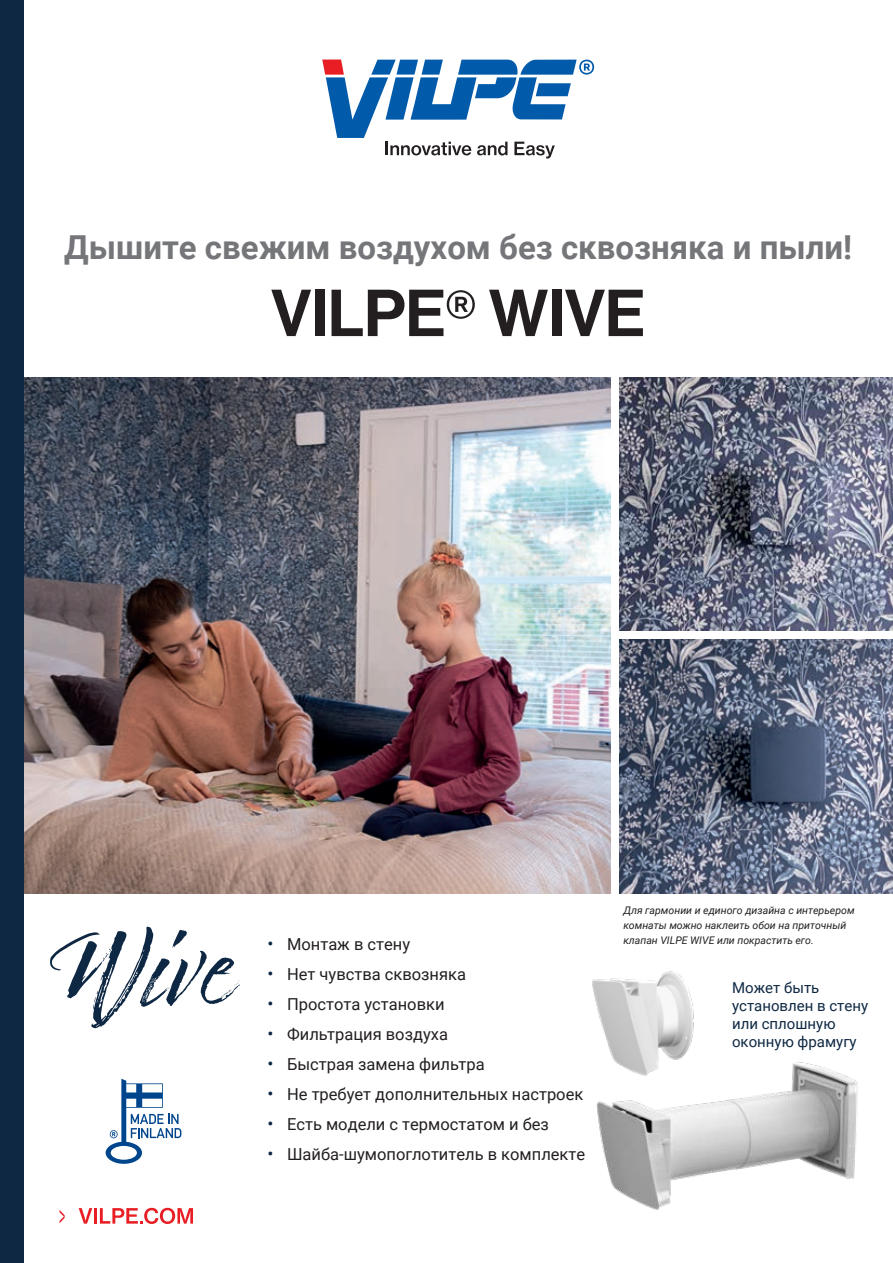
<style>
.page{position:relative;width:893px;height:1263px;background:#fff}
.page>*{position:absolute;margin:0;border:0;box-sizing:border-box;transform-origin:0 0}
.t1{font:64.95px "N Haas Grotesk DS Pro 65 Md";color:#231f20}
.t2{font:700 33px "Roboto";color:#757679}
.t3{font:16.5px "Roboto";color:#231f20}
.t4{font:15px/18px "Roboto";color:#0e2843}
.t5{font:italic 10.5px/15px "Roboto";color:#231f20}
.s1{font-size:18px;color:#0e2843}
</style>
<div class="page">
<img style="left:23px;top:377px;width:588px;height:516px">
<div style="left:0;top:0;width:23px;height:1263px;background:#0e2843"></div>
<img style="left:619px;top:377px;width:274px;height:254px">
<img style="left:596px;top:1062px;width:262px;height:148px">
<img style="left:619px;top:639px;width:274px;height:254px">
<svg style="left:106px;top:1079px;width:75px;height:85px"></svg>
<svg style="left:50px;top:926px;width:190px;height:102px"></svg>
<svg style="left:322px;top:60px;width:272px;height:98px"></svg>
<svg style="left:79px;top:1208px;width:13px;height:15px"></svg>
<hr style="left:94px;top:1208px;width:3px;height:15px;background:#e81e24">
<svg style="left:100px;top:1208px;width:93px;height:16px"></svg>
<svg style="left:60px;top:1210px;width:5px;height:13px"></svg>
<svg style="left:447px;top:290px;width:28px;height:29px"></svg>
<img style="left:592px;top:971px;width:188px;height:118px">
<h2 class="t2" style="left:64px;top:224px;width:790px">Дышите свежим воздухом без сквозняка и пыли!</h2>
<h1 class="t1" style="left:271px;top:276px;width:376px">VILPE WIVE</h1>
<p class="t3" style="left:268px;top:933px;width:144px"><span class="s1">•</span> Монтаж в стену</p>
<p class="t3" style="left:268px;top:963px;width:200px"><span class="s1">•</span> Нет чувства сквозняка</p>
<p class="t3" style="left:268px;top:993px;width:178px"><span class="s1">•</span> Простота установки</p>
<p class="t3" style="left:268px;top:1023px;width:182px"><span class="s1">•</span> Фильтрация воздуха</p>
<p class="t3" style="left:268px;top:1053px;width:219px"><span class="s1">•</span> Быстрая замена фильтра</p>
<p class="t3" style="left:268px;top:1083px;width:317px"><span class="s1">•</span> Не требует дополнительных настроек</p>
<p class="t3" style="left:268px;top:1113px;width:283px"><span class="s1">•</span> Есть модели с термостатом и без</p>
<p class="t3" style="left:268px;top:1143px;width:319px"><span class="s1">•</span> Шайба-шумопоглотитель в комплекте</p>
<p class="t5" style="left:623px;top:902px;width:233px">Для гармонии и единого дизайна с интерьером комнаты можно наклеить обои на приточный клапан VILPE WIVE или покрастить его.</p>
<p class="t4" style="left:732px;top:978px;width:138px">Может быть установлен в стену или сплошную оконную фрамугу</p>
</div>
